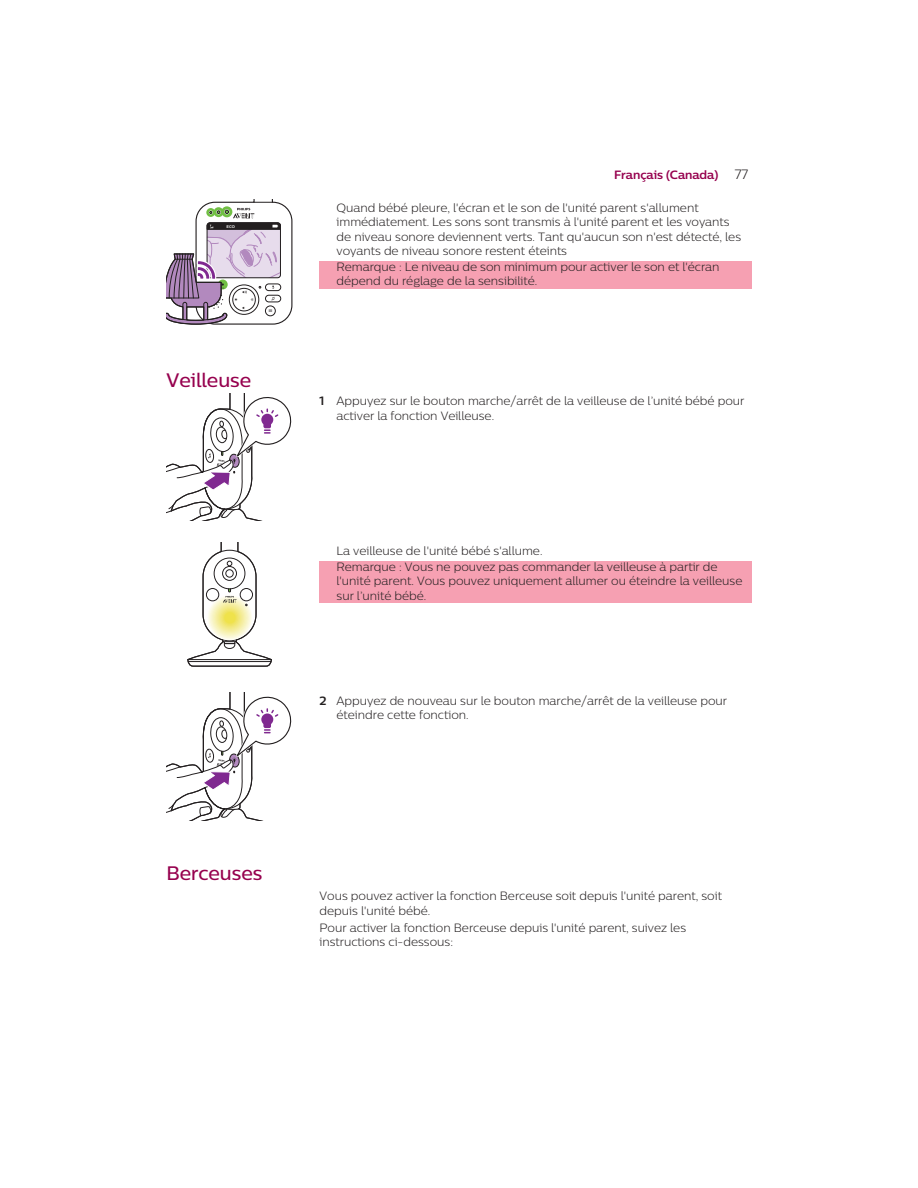
<style>
.page{position:relative;width:918px;height:1188px;background:#fff}
.page>*{position:absolute;margin:0;border:0;box-sizing:border-box;transform-origin:0 0}
.t1{font:500 19.5px "Centrale Sans";color:#96014e}
.t2{font:300 12px/14.4px "Centrale Sans";color:#231f20}
.t3{font:700 12px "Centrale Sans";color:#96014e}
.t4{font:700 3.9px "Centrale Sans";color:#fff}
.s1{font-weight:300;font-size:13.5px;color:#231f20}
.s2{font-weight:700}
</style>
<div class="page">
<div style="left:320px;top:261px;width:432px;height:27px;background:#f6a0b2"></div>
<div style="left:320px;top:561px;width:432px;height:42px;background:#f6a0b2"></div>
<svg style="left:166px;top:199px;width:127px;height:126px"></svg>
<svg style="left:166px;top:393px;width:126px;height:128px"></svg>
<svg style="left:187px;top:543px;width:85px;height:124px"></svg>
<svg style="left:166px;top:692px;width:126px;height:128px"></svg>
<p class="t4" style="left:227px;top:225px;width:10px">ECO</p>
<h1 class="t1" style="left:166px;top:372px;width:86px">Veilleuse</h1>
<p class="t3" style="left:614px;top:170px;width:136px">Français (Canada) <span class="s1">77</span></p>
<p class="t2" style="left:337px;top:201px;width:406px">Quand bébé pleure, l'écran et le son de l'unité parent s'allument immédiatement. Les sons sont transmis à l'unité parent et les voyants de niveau sonore deviennent verts. Tant qu'aucun son n'est détecté, les voyants de niveau sonore restent éteints</p>
<p class="t2" style="left:337px;top:260px;width:384px">Remarque : Le niveau de son minimum pour activer le son et l'écran dépend du réglage de la sensibilité.</p>
<p class="t2" style="left:337px;top:395px;width:409px;text-indent:-17px"><span class="s2">1</span> Appuyez sur le bouton marche/arrêt de la veilleuse de l’unité bébé pour activer la fonction Veilleuse.</p>
<p class="t2" style="left:337px;top:544px;width:383px;line-height:15.9px">La veilleuse de l'unité bébé s'allume.<br>Remarque : Vous ne pouvez pas commander la veilleuse à partir de</p>
<p class="t2" style="left:337px;top:575px;width:407px">l'unité parent. Vous pouvez uniquement allumer ou éteindre la veilleuse sur l’unité bébé.</p>
<p class="t2" style="left:337px;top:694px;width:392px;text-indent:-17px"><span class="s2">2</span> Appuyez de nouveau sur le bouton marche/arrêt de la veilleuse pour éteindre cette fonction.</p>
<h1 class="t1" style="left:166px;top:866px;width:97px">Berceuses</h1>
<p class="t2" style="left:320px;top:890px;width:404px">Vous pouvez activer la fonction Berceuse soit depuis l'unité parent, soit depuis l'unité bébé.</p>
<p class="t2" style="left:320px;top:921px;width:368px">Pour activer la fonction Berceuse depuis l'unité parent, suivez les instructions ci-dessous:</p>
</div>
